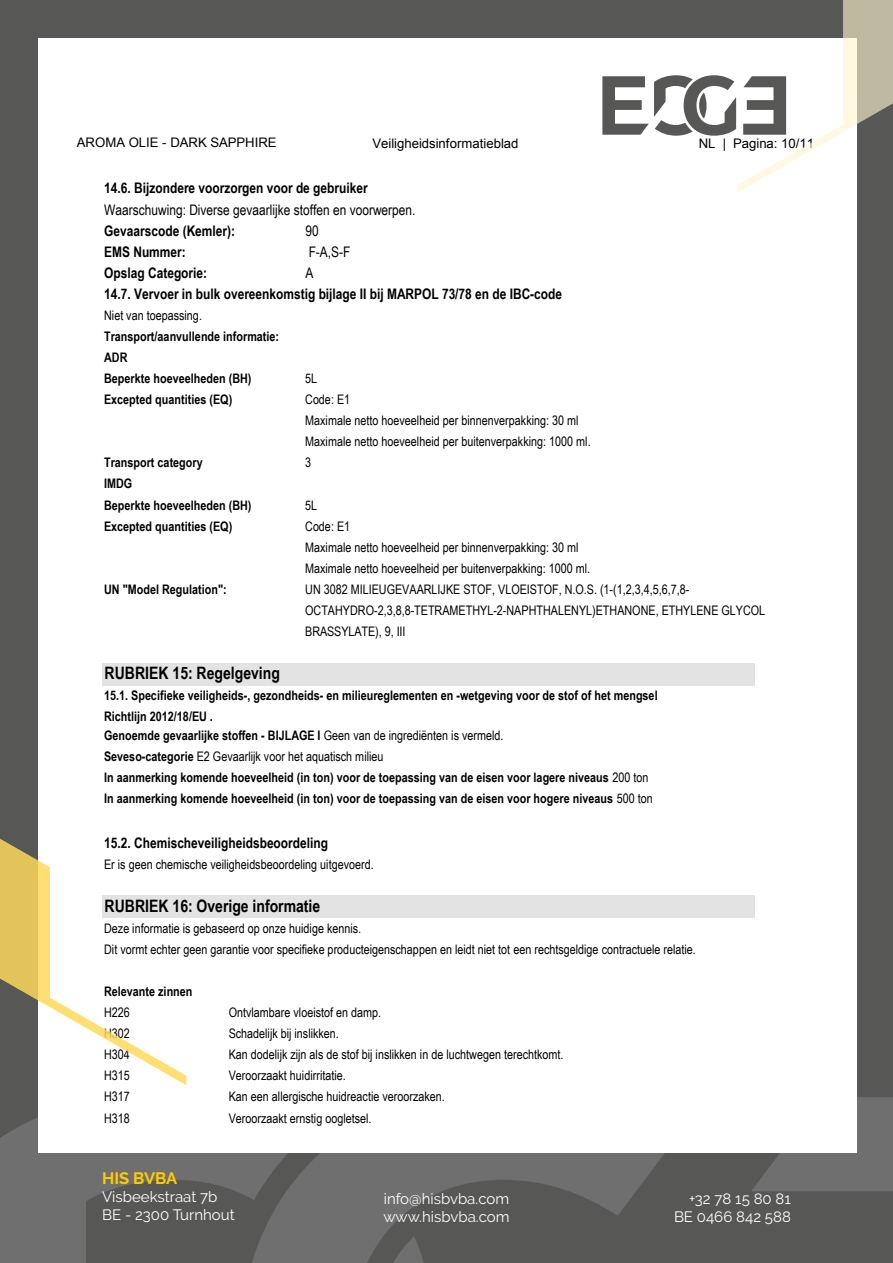
<style>
.page{position:relative;width:893px;height:1263px;background:#575756}
.page>*{position:absolute;margin:0;border:0;box-sizing:border-box;transform-origin:0 0}
.t1{font:700 17.1px "Arial Narrow";color:#000}
.t2{font:700 16.5px "Raleway";color:#fc0}
.t3{font:15px/18px "Raleway";color:#fff}
.t4{font:700 14.55px "Arial Narrow";color:#000}
.t5{font:14.55px "Arial Narrow";color:#000}
.t6{font:13.2px/21px "Arial Narrow";color:#000}
.t7{font:700 13.2px/21px "Arial Narrow";color:#000}
.t8{font:13.2px "Arial";color:#000}
.s1{font-weight:400}
</style>
<div class="page">
<svg style="left:0;top:1097px;width:893px;height:166px"></svg>
<div style="left:38px;top:38px;width:819px;height:1114px;background:#fff"></div>
<div style="left:102px;top:663px;width:652px;height:22px;background:#e3e3e3"></div>
<div style="left:102px;top:896px;width:652px;height:22px;background:#e3e3e3"></div>
<svg style="left:0;top:838px;width:186px;height:247px"></svg>
<svg style="left:602px;top:0;width:291px;height:192px"></svg>
<p class="t8" style="left:77px;top:134px;width:201px">AROMA OLIE - DARK SAPPHIRE</p>
<p class="t8" style="left:373px;top:135px;width:147px">Veiligheidsinformatieblad</p>
<p class="t8" style="left:699px;top:135px;width:117px">NL | Pagina: 10/11</p>
<p class="t4" style="left:104px;top:177px;width:265px">14.6. Bijzondere voorzorgen voor de gebruiker</p>
<p class="t5" style="left:104px;top:199px;width:313px">Waarschuwing: Diverse gevaarlijke stoffen en voorwerpen.</p>
<p class="t4" style="left:104px;top:219px;width:132px">Gevaarscode (Kemler):</p>
<p class="t5" style="left:305px;top:220px;width:15px">90</p>
<p class="t4" style="left:104px;top:241px;width:83px">EMS Nummer:</p>
<p class="t5" style="left:309px;top:241px;width:43px">F-A,S-F</p>
<p class="t4" style="left:104px;top:262px;width:104px">Opslag Categorie:</p>
<p class="t5" style="left:305px;top:262px;width:9px">A</p>
<p class="t4" style="left:104px;top:283px;width:459px">14.7. Vervoer in bulk overeenkomstig bijlage II bij MARPOL 73/78 en de IBC-code</p>
<p class="t6" style="left:104px;top:304px;width:99px">Niet van toepassing.</p>
<p class="t7" style="left:104px;top:325px;width:177px">Transport/aanvullende informatie:<br>ADR<br>Beperkte hoeveelheden (BH)<br>Excepted quantities (EQ)</p>
<p class="t6" style="left:305px;top:367px;width:287px">5L<br>Code: E1<br>Maximale netto hoeveelheid per binnenverpakking: 30 ml<br>Maximale netto hoeveelheid per buitenverpakking: 1000 ml.<br>3</p>
<p class="t6" style="left:305px;top:494px;width:461px">5L<br>Code: E1<br>Maximale netto hoeveelheid per binnenverpakking: 30 ml<br>Maximale netto hoeveelheid per buitenverpakking: 1000 ml.<br>UN 3082 MILIEUGEVAARLIJKE STOF, VLOEISTOF, N.O.S. (1-(1,2,3,4,5,6,7,8- OCTAHYDRO-2,3,8,8-TETRAMETHYL-2-NAPHTHALENYL)ETHANONE, ETHYLENE GLYCOL BRASSYLATE), 9, III</p>
<p class="t7" style="left:104px;top:452px;width:149px">Transport category<br>IMDG<br>Beperkte hoeveelheden (BH)<br>Excepted quantities (EQ)</p>
<p class="t7" style="left:104px;top:578px;width:124px">UN "Model Regulation":</p>
<p class="t1" style="left:105px;top:660px;width:177px">RUBRIEK 15: Regelgeving</p>
<p class="t7" style="left:104px;top:684px;width:555px">15.1. Specifieke veiligheids-, gezondheids- en milieureglementen en -wetgeving voor de stof of het mengsel<br>Richtlijn 2012/18/EU .</p>
<p class="t7" style="left:104px;top:724px;width:550px">Genoemde gevaarlijke stoffen - BIJLAGE I <span class="s1">Geen van de ingrediënten is vermeld.<br></span>Seveso-categorie <span class="s1">E2 Gevaarlijk voor het aquatisch milieu<br></span>In aanmerking komende hoeveelheid (in ton) voor de toepassing van de eisen voor lagere niveaus <span class="s1">200 ton </span>In aanmerking komende hoeveelheid (in ton) voor de toepassing van de eisen voor hogere niveaus <span class="s1">500 ton</span></p>
<p class="t4" style="left:104px;top:831px;width:225px">15.2. Chemischeveiligheidsbeoordeling</p>
<p class="t6" style="left:104px;top:853px;width:271px">Er is geen chemische veiligheidsbeoordeling uitgevoerd.</p>
<p class="t1" style="left:105px;top:893px;width:217px">RUBRIEK 16: Overige informatie</p>
<p class="t6" style="left:104px;top:917px;width:593px">Deze informatie is gebaseerd op onze huidige kennis.<br>Dit vormt echter geen garantie voor specifieke producteigenschappen en leidt niet tot een rechtsgeldige contractuele relatie.</p>
<p class="t7" style="left:104px;top:980px;width:90px">Relevante zinnen</p>
<p class="t6" style="left:104px;top:1001px;width:27px">H226</p>
<p class="t6" style="left:229px;top:1001px;width:154px">Ontvlambare vloeistof en damp.</p>
<p class="t6" style="left:104px;top:1022px;width:27px">H302</p>
<p class="t6" style="left:229px;top:1022px;width:112px">Schadelijk bij inslikken.</p>
<p class="t6" style="left:104px;top:1044px;width:27px">H304</p>
<p class="t6" style="left:229px;top:1044px;width:336px">Kan dodelijk zijn als de stof bij inslikken in de luchtwegen terechtkomt.</p>
<p class="t6" style="left:104px;top:1065px;width:27px">H315</p>
<p class="t6" style="left:229px;top:1065px;width:119px">Veroorzaakt huidirritatie.</p>
<p class="t6" style="left:104px;top:1086px;width:27px">H317</p>
<p class="t6" style="left:229px;top:1086px;width:218px">Kan een allergische huidreactie veroorzaken.</p>
<p class="t6" style="left:104px;top:1107px;width:27px">H318</p>
<p class="t6" style="left:229px;top:1107px;width:144px">Veroorzaakt ernstig oogletsel.</p>
<p class="t2" style="left:102px;top:1168px;width:77px">HIS BVBA</p>
<p class="t3" style="left:102px;top:1187px;width:134px">Visbeekstraat 7b<br>BE - 2300 Turnhout</p>
<p class="t3" style="left:383px;top:1189px;width:128px">info@hisbvba.com www.hisbvba.com</p>
<p class="t3" style="left:674px;top:1189px;width:118px;text-align:right">+32 78 15 80 81<br>BE 0466 842 588</p>
</div>
